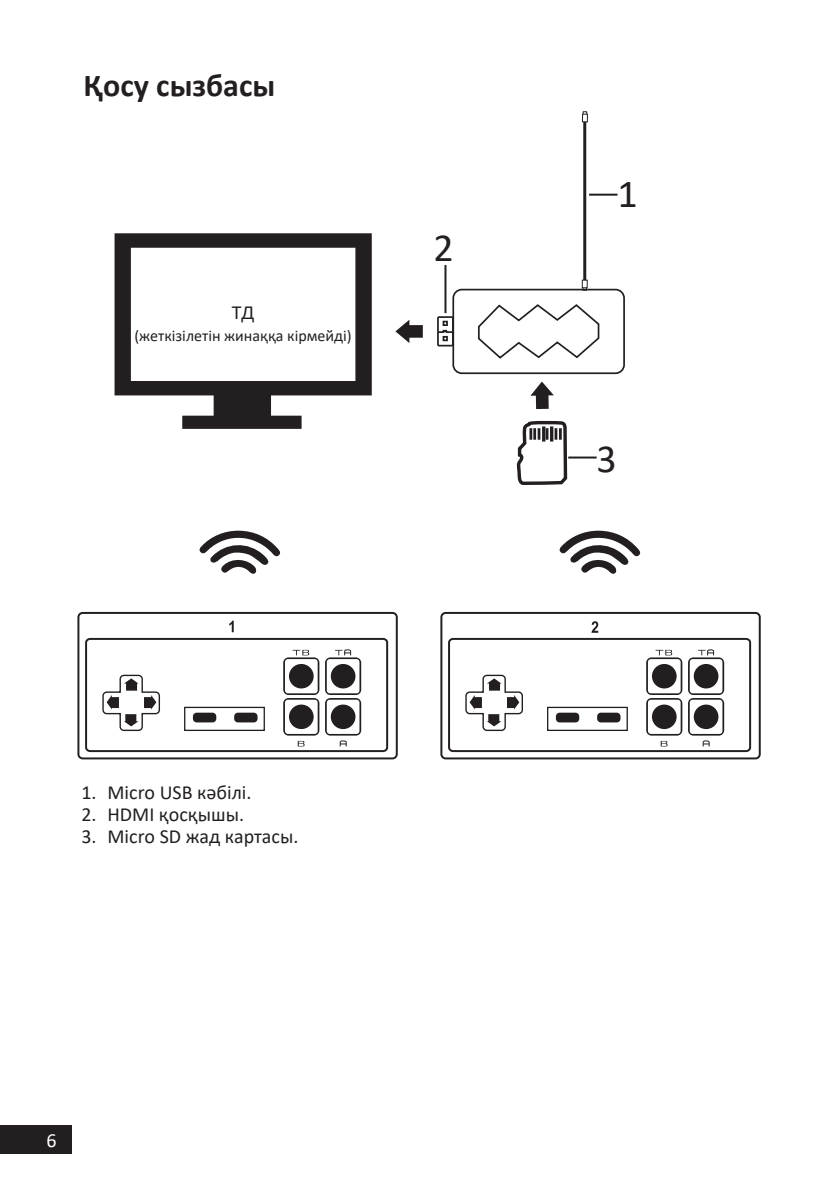
<style>
.page{position:relative;width:840px;height:1191px;background:#fff}
.page>*{position:absolute;margin:0;border:0;box-sizing:border-box;transform-origin:0 0}
.цифры_на_схемах{font:40px "Calibri";color:#231f20}
.Заголовок_16{font:700 32px "Calibri";color:#231f20}
.Оглавление_заголовка{font:20px "Calibri";color:#231f20}
.t1{font:20px "Calibri";color:#fff}
.Оглавление_заголовка-2{font:16px "Calibri";color:#231f20}
</style>
<div class="page">
<div style="left:0;top:1125px;width:72px;height:29px;background:#231f20"></div>
<svg style="left:199px;top:530px;width:81px;height:44px"></svg>
<svg style="left:559px;top:530px;width:82px;height:44px"></svg>
<svg style="left:395px;top:320px;width:27px;height:23px"></svg>
<svg style="left:114px;top:233px;width:257px;height:196px"></svg>
<svg style="left:229px;top:620px;width:4px;height:12px"></svg>
<div style="left:77px;top:612px;width:320px;height:147px;border:2px solid #231f20;border-radius:4px"></div>
<div style="left:85px;top:638px;width:303px;height:114px;border:2px solid #231f20;border-radius:4px"></div>
<svg style="left:102px;top:674px;width:58px;height:57px"></svg>
<div style="left:184px;top:707px;width:81px;height:24px;border:1px solid #231f20"></div>
<div style="left:193px;top:712px;width:23px;height:10px;background:#231f20;border-radius:4px"></div>
<div style="left:234px;top:712px;width:23px;height:10px;background:#231f20;border-radius:4px"></div>
<svg style="left:297px;top:741px;width:7px;height:5px"></svg>
<svg style="left:325px;top:649px;width:36px;height:98px"></svg>
<svg style="left:283px;top:650px;width:36px;height:85px"></svg>
<svg style="left:591px;top:621px;width:7px;height:12px"></svg>
<div style="left:440px;top:612px;width:320px;height:147px;border:2px solid #231f20;border-radius:4px"></div>
<div style="left:448px;top:638px;width:302px;height:114px;border:2px solid #231f20;border-radius:4px"></div>
<svg style="left:465px;top:674px;width:58px;height:57px"></svg>
<div style="left:546px;top:707px;width:81px;height:24px;border:1px solid #231f20"></div>
<div style="left:555px;top:712px;width:24px;height:10px;background:#231f20;border-radius:4px"></div>
<div style="left:596px;top:712px;width:24px;height:10px;background:#231f20;border-radius:4px"></div>
<svg style="left:646px;top:649px;width:77px;height:98px"></svg>
<div style="left:452px;top:289px;width:172px;height:85px;border:2px solid #231f20;border-radius:9px"></div>
<div style="left:437px;top:316px;width:16px;height:30px;border:2px solid #231f20"></div>
<svg style="left:437px;top:321px;width:16px;height:20px"></svg>
<svg style="left:478px;top:304px;width:122px;height:55px"></svg>
<div style="left:581px;top:114px;width:6px;height:8px;border:1px solid #231f20"></div>
<svg style="left:582px;top:111px;width:5px;height:3px"></svg>
<div style="left:581px;top:279px;width:6px;height:9px;border:1px solid #231f20"></div>
<svg style="left:582px;top:288px;width:4px;height:3px"></svg>
<hr style="left:583px;top:122px;width:3px;height:158px;background:#231f20">
<svg style="left:516px;top:420px;width:54px;height:65px"></svg>
<div style="left:549px;top:426px;width:4px;height:15px;border:2px solid #231f20"></div>
<svg style="left:530px;top:381px;width:23px;height:28px"></svg>
<hr style="left:568px;top:456px;width:28px;height:2px;background:#231f20">
<hr style="left:588px;top:194px;width:29px;height:2px;background:#231f20">
<hr style="left:444px;top:265px;width:2px;height:48px;background:#231f20">
<p class="Заголовок_16" style="left:83px;top:63px;width:193px">Қосу сызбасы</p>
<p class="Оглавление_заголовка" style="left:231px;top:298px;width:24px">ТД</p>
<p class="Оглавление_заголовка-2" style="left:134px;top:324px;width:219px">(жеткізілетін жинаққа кірмейді)</p>
<p class="цифры_на_схемах" style="left:433px;top:220px;width:22px">2</p>
<p class="Оглавление_заголовка" style="left:81px;top:778px;width:171px">1. Micro USB кәбілі.</p>
<p class="Оглавление_заголовка" style="left:81px;top:800px;width:164px">2. HDMI қосқышы.</p>
<p class="Оглавление_заголовка" style="left:81px;top:822px;width:218px">3. Micro SD жад картасы.</p>
<p class="t1" style="left:47px;top:1127px;width:12px">6</p>
<p class="цифры_на_схемах" style="left:617px;top:166px;width:22px">1</p>
<p class="цифры_на_схемах" style="left:596px;top:431px;width:22px">3</p>
</div>
